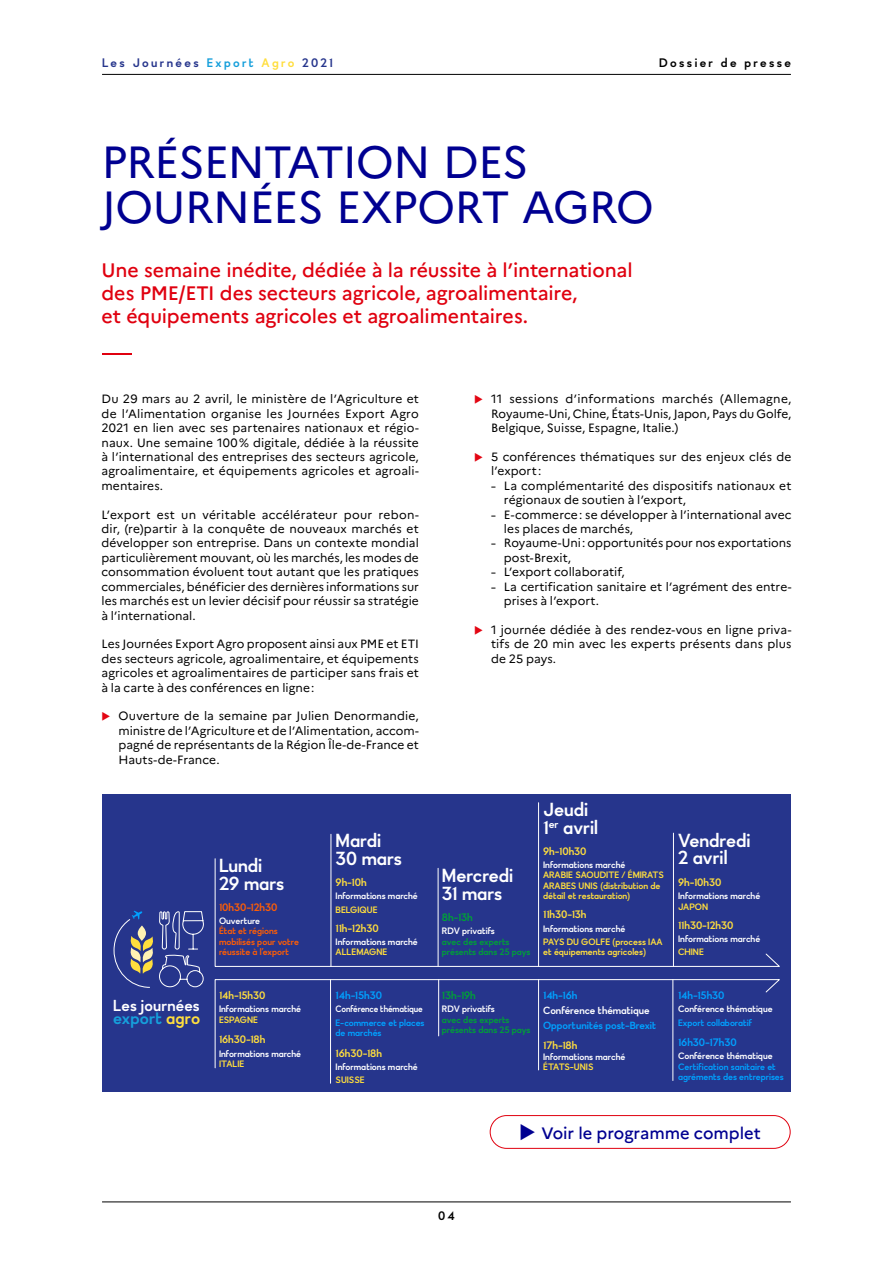
<style>
.page{position:relative;width:893px;height:1263px;background:#fff}
.page>*{position:absolute;margin:0;border:0;box-sizing:border-box;transform-origin:0 0}
.t1{font:45px/45px "Marianne";letter-spacing:-.025em;color:#000091}
.t2{font:100 39px "Marianne";color:#e0000f;scale:1.5 1}
.int-chapo{font:500 19.5px/23.4px "Marianne";letter-spacing:-.01em;color:#e0000f}
.t3{font:18.45px/17.9px "France";color:#fff}
.int-chapo-2{font:500 16.5px "Marianne";color:#000091}
.t4{font:16.5px "France";letter-spacing:.005em;color:#169fdb}
.t5{font:15.45px "France";letter-spacing:.005em;color:#fff}
.int-txt{font:12px/14.4px "Marianne";letter-spacing:.005em;color:#000;text-align:justify}
.t6{font:12px "France";letter-spacing:.2em;color:#26358c}
.t7{font:12px "France";letter-spacing:.2em;color:#000}
.t8{font:10.5px "France";color:#ffde3d}
.t9{font:10.5px "France";color:#00a1ff}
.t10{font:10.5px "France";color:#00a037}
.t11{font:10.5px "France";color:#ff5d04}
.t12{font:10.2px "France";color:#00a1ff}
.t13{font:10.2px "France";letter-spacing:-.005em;color:#fff}
.t14{font:9px/10.5px "France";color:#fff}
.t15{font:9px/10.5px "France";color:#ffde3d}
.t16{font:9px/10.5px "France";color:#00a1ff}
.t17{font:9px/10.5px "France";color:#00a037}
.t18{font:9px/10.5px "France";color:#ff5d04}
.t19{font:9px "France";color:#fff;scale:.94 1}
.s1{color:#169fdb}
.s2{color:#ffde3e}
.s3{font-family:"Avenir Next";font-weight:500}
.s4{color:#fff}
.s5{color:#ffde3d}
</style>
<div class="page">
<div style="left:102px;top:794px;width:689px;height:298px;background:#26358c"></div>
<svg style="left:113px;top:910px;width:91px;height:78px"></svg>
<svg style="left:214px;top:858px;width:566px;height:109px"></svg>
<hr style="left:538px;top:803px;width:1px;height:163px;background:#fff">
<hr style="left:673px;top:833px;width:1px;height:133px;background:#fff">
<hr style="left:538px;top:979px;width:1px;height:91px;background:#fff">
<hr style="left:672px;top:979px;width:1px;height:101px;background:#fff">
<hr style="left:331px;top:834px;width:1px;height:132px;background:#fff">
<hr style="left:438px;top:868px;width:1px;height:98px;background:#fff">
<hr style="left:330px;top:979px;width:1px;height:104px;background:#fff">
<svg style="left:214px;top:979px;width:566px;height:89px"></svg>
<div style="left:490px;top:1115px;width:300px;height:34px;border:1px solid #e0000f;border-radius:16px"></div>
<hr style="left:102px;top:1202px;width:689px;height:1px;background:#000">
<hr style="left:102px;top:74px;width:689px;height:1px;background:#000">
<p class="t6" style="left:102px;top:56px;width:232px">Les Journées <span class="s1">Export</span> <span class="s2">Agro</span> 2021</p>
<p class="t7" style="left:659px;top:56px;width:133px">Dossier de presse</p>
<h1 class="t1" style="left:102px;top:140px;width:554px">PRÉSENTATION DES<br>JOURNÉES EXPORT AGRO</h1>
<p class="int-chapo" style="left:102px;top:258px;width:533px">Une semaine inédite, dédiée à la réussite à l’international des PME/ETI des secteurs agricole, agroalimentaire,<br>et équipements agricoles et agroalimentaires.</p>
<h2 class="t2" style="left:102px;top:326px;width:23px">–</h2>
<p class="int-txt" style="left:102px;top:392px;width:319px">Du 29 mars au 2 avril, le ministère de l’Agriculture et de l’Alimentation organise les Journées Export Agro 2021 en lien avec ses partenaires nationaux et régio&shy;naux. Une semaine 100% digitale, dédiée à la réussite à l’international des entreprises des secteurs agricole, agroalimentaire, et équipements agricoles et agroali&shy;mentaires.</p>
<p class="int-txt" style="left:102px;top:507px;width:319px">L’export est un véritable accélérateur pour rebon&shy;dir, (re)partir à la conquête de nouveaux marchés et développer son entreprise. Dans un contexte mondial particulièrement mouvant, où les marchés, les modes de consommation évoluent tout autant que les pratiques commerciales, bénéficier des dernières informations sur les marchés est un levier décisif pour réussir sa stratégie à l’international.</p>
<p class="int-txt" style="left:102px;top:637px;width:319px">Les Journées Export Agro proposent ainsi aux PME et ETI des secteurs agricole, agroalimentaire, et équipements agricoles et agroalimentaires de participer sans frais et à la carte à des conférences en ligne:</p>
<p class="int-txt" style="left:119px;top:709px;width:302px">Ouverture de la semaine par Julien Denormandie, ministre de l’Agriculture et de l’Alimentation, accom&shy;pagné de représentants de la Région Île-de-France et Hauts-de-France.</p>
<p class="t5" style="left:113px;top:996px;width:88px">Les journées</p>
<p class="t4" style="left:113px;top:1008px;width:89px">export <span class="s2">agro</span></p>
<p class="t3" style="left:219px;top:856px;width:67px">Lundi<br>29 mars</p>
<p class="t11" style="left:219px;top:900px;width:60px">10h30-12h30</p>
<p class="t14" style="left:219px;top:915px;width:43px">Ouverture</p>
<p class="t18" style="left:219px;top:926px;width:82px">État et régions mobilisés pour votre réussite à l’export</p>
<p class="t8" style="left:219px;top:989px;width:48px">14h-15h30</p>
<p class="t14" style="left:219px;top:1004px;width:84px">Informations marché</p>
<p class="t15" style="left:219px;top:1014px;width:41px">ESPAGNE</p>
<p class="t8" style="left:219px;top:1033px;width:48px">16h30-18h</p>
<p class="t14" style="left:219px;top:1048px;width:84px">Informations marché</p>
<p class="t15" style="left:219px;top:1059px;width:27px">ITALIE</p>
<p class="t3" style="left:336px;top:832px;width:68px">Mardi<br>30 mars</p>
<p class="t8" style="left:336px;top:876px;width:33px">9h-10h</p>
<p class="t14" style="left:336px;top:891px;width:84px">Informations marché</p>
<p class="t15" style="left:336px;top:904px;width:43px">BELGIQUE</p>
<p class="t8" style="left:336px;top:921px;width:45px">11h-12h30</p>
<p class="t14" style="left:336px;top:936px;width:84px">Informations marché</p>
<p class="t15" style="left:336px;top:947px;width:53px">ALLEMAGNE</p>
<p class="t9" style="left:336px;top:989px;width:48px">14h-15h30</p>
<p class="t19" style="left:336px;top:1003px;width:94px">Conférence thématique</p>
<p class="t16" style="left:336px;top:1017px;width:91px">E-commerce et places de marchés</p>
<p class="t8" style="left:336px;top:1046px;width:48px">16h30-18h</p>
<p class="t14" style="left:336px;top:1061px;width:84px">Informations marché</p>
<p class="t15" style="left:336px;top:1075px;width:31px">SUISSE</p>
<p class="int-txt" style="left:491px;top:392px;width:302px">11 sessions d’informations marchés (Allemagne, Royaume-Uni, Chine, États-Unis, Japon, Pays du Golfe, Belgique, Suisse, Espagne, Italie.)</p>
<p class="int-txt" style="left:491px;top:450px;width:302px">5 conférences thématiques sur des enjeux clés de l’export:</p>
<p class="int-txt" style="left:504px;top:478px;width:289px;text-indent:-13px"><span class="s3">–</span> La complémentarité des dispositifs nationaux et régionaux de soutien à l’export,</p>
<p class="int-txt" style="left:504px;top:507px;width:289px;text-indent:-13px"><span class="s3">–</span> E-commerce: se développer à l’international avec les places de marchés,</p>
<p class="int-txt" style="left:504px;top:536px;width:289px;text-indent:-13px"><span class="s3">–</span> Royaume-Uni: opportunités pour nos exportations post-Brexit,</p>
<p class="int-txt" style="left:491px;top:565px;width:135px"><span class="s3">–</span> L’export collaboratif,</p>
<p class="int-txt" style="left:504px;top:579px;width:289px;text-indent:-13px"><span class="s3">–</span> La certification sanitaire et l’agrément des entre&shy;prises à l’export.</p>
<p class="int-txt" style="left:491px;top:622px;width:302px">1 journée dédiée à des rendez-vous en ligne priva&shy;tifs de 20 min avec les experts présents dans plus de 25 pays.</p>
<p class="t3" style="left:442px;top:867px;width:73px">Mercredi<br>31 mars</p>
<p class="t10" style="left:442px;top:911px;width:32px">8h-13h</p>
<p class="t17" style="left:442px;top:926px;width:90px"><span class="s4">RDV privatifs<br></span>avec des experts présents dans 25 pays</p>
<p class="t10" style="left:442px;top:989px;width:35px">13h-19h</p>
<p class="t17" style="left:442px;top:1004px;width:90px"><span class="s4">RDV privatifs<br></span>avec des experts présents dans 25 pays</p>
<p class="t3" style="left:543px;top:800px;width:56px">Jeudi<br>1<sup>er</sup> avril</p>
<p class="t8" style="left:543px;top:844px;width:45px">9h-10h30</p>
<p class="t14" style="left:543px;top:859px;width:84px">Informations marché</p>
<p class="t15" style="left:543px;top:870px;width:122px">ARABIE SAOUDITE / ÉMIRATS<br>ARABES UNIS (distribution de détail et restauration)</p>
<p class="t8" style="left:543px;top:908px;width:45px">11h30-13h</p>
<p class="t14" style="left:543px;top:923px;width:84px">Informations marché</p>
<p class="t15" style="left:543px;top:936px;width:121px">PAYS DU GOLFE (process IAA et équipements agricoles)</p>
<p class="t9" style="left:543px;top:989px;width:36px">14h-16h</p>
<p class="t13" style="left:543px;top:1004px;width:108px">Conférence thématique</p>
<p class="t12" style="left:543px;top:1019px;width:115px">Opportunités post-Brexit</p>
<p class="t8" style="left:543px;top:1039px;width:36px">17h-18h</p>
<p class="t14" style="left:543px;top:1051px;width:84px">Informations marché<br><span class="s5">ÉTATS-UNIS</span></p>
<p class="t3" style="left:678px;top:831px;width:74px">Vendredi<br>2 avril</p>
<p class="t8" style="left:678px;top:876px;width:45px">9h-10h30</p>
<p class="t14" style="left:678px;top:891px;width:84px">Informations marché</p>
<p class="t15" style="left:678px;top:901px;width:32px">JAPON</p>
<p class="t8" style="left:678px;top:919px;width:57px">11h30-12h30</p>
<p class="t14" style="left:678px;top:934px;width:84px">Informations marché</p>
<p class="t15" style="left:678px;top:947px;width:27px">CHINE</p>
<p class="t9" style="left:678px;top:989px;width:48px">14h-15h30</p>
<p class="t14" style="left:678px;top:1004px;width:96px">Conférence thématique</p>
<p class="t16" style="left:678px;top:1017px;width:75px">Export collaboratif</p>
<p class="t9" style="left:678px;top:1036px;width:60px">16h30-17h30</p>
<p class="t14" style="left:678px;top:1051px;width:96px">Conférence thématique</p>
<p class="t16" style="left:678px;top:1061px;width:107px">Certification sanitaire et agréments des entreprises</p>
<p class="int-chapo-2" style="left:519px;top:1123px;width:243px">◆ Voir le programme complet</p>
<p class="t7" style="left:438px;top:1208px;width:18px">04</p>
</div>
